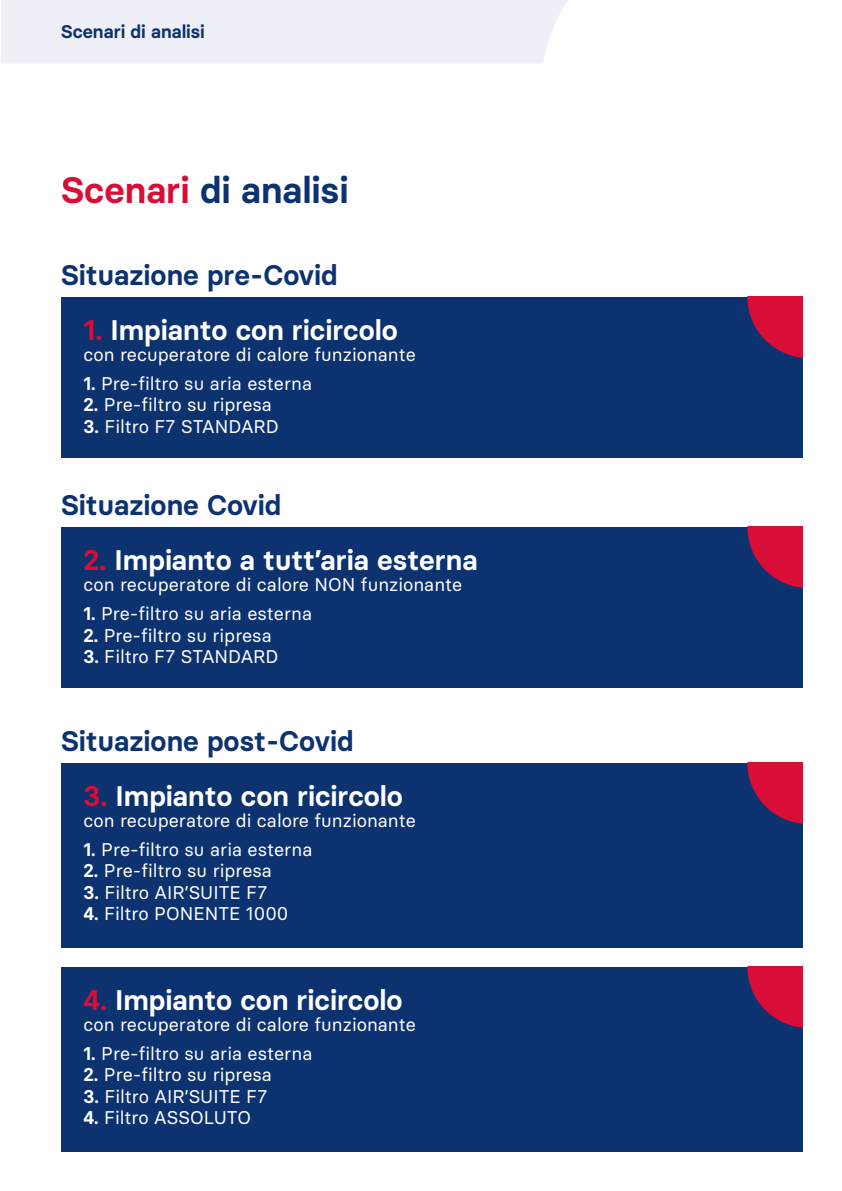
<style>
.page{position:relative;width:842px;height:1191px;background:#fff}
.page>*{position:absolute;margin:0;border:0;box-sizing:border-box;transform-origin:0 0}
.t1{font:600 36.8px "Basier Circle";color:#0c3270}
.t2{font:600 28.2px "Basier Circle";color:#fff}
.t3{font:600 28.2px "Basier Circle";color:#0c3270}
.t4{font:18.4px "Basier Circle";color:#fff}
.t5{font:600 18.4px "Basier Circle";color:#0c3270}
.s1{color:#d80e36}
.s2{font-weight:600}
</style>
<div class="page">
<div style="left:61px;top:297px;width:742px;height:160px;background:#0c3270"></div>
<svg style="left:747px;top:297px;width:56px;height:61px"></svg>
<div style="left:61px;top:527px;width:742px;height:160px;background:#0c3270"></div>
<svg style="left:747px;top:527px;width:56px;height:61px"></svg>
<div style="left:61px;top:763px;width:742px;height:184px;background:#0c3270"></div>
<svg style="left:747px;top:763px;width:56px;height:61px"></svg>
<div style="left:61px;top:966px;width:742px;height:185px;background:#0c3270"></div>
<svg style="left:747px;top:966px;width:56px;height:62px"></svg>
<div style="left:1px;top:0;width:567px;height:64px;background:#eeeff7"></div>
<p class="t5" style="left:61px;top:20px;width:145px">Scenari di analisi</p>
<h1 class="t1" style="left:61px;top:167px;width:289px"><span class="s1">Scenari</span> di analisi</h1>
<h2 class="t3" style="left:61px;top:258px;width:278px">Situazione pre-Covid</h2>
<h2 class="t2" style="left:83px;top:312px;width:316px"><span class="s1">1.</span> Impianto con ricircolo</h2>
<p class="t4" style="left:83px;top:343px;width:334px">con recuperatore di calore funzionante</p>
<p class="t4" style="left:83px;top:372px;width:230px"><span class="s2">1.</span> Pre-filtro su aria esterna</p>
<p class="t4" style="left:83px;top:393px;width:190px"><span class="s2">2.</span> Pre-filtro su ripresa</p>
<p class="t4" style="left:83px;top:415px;width:197px"><span class="s2">3.</span> Filtro F7 STANDARD</p>
<h2 class="t3" style="left:61px;top:488px;width:222px">Situazione Covid</h2>
<h2 class="t2" style="left:83px;top:542px;width:396px"><span class="s1">2.</span> Impianto a tutt’aria esterna</h2>
<p class="t4" style="left:83px;top:573px;width:380px">con recuperatore di calore NON funzionante</p>
<p class="t4" style="left:83px;top:602px;width:230px"><span class="s2">1.</span> Pre-filtro su aria esterna</p>
<p class="t4" style="left:83px;top:623px;width:190px"><span class="s2">2.</span> Pre-filtro su ripresa</p>
<p class="t4" style="left:83px;top:645px;width:197px"><span class="s2">3.</span> Filtro F7 STANDARD</p>
<h2 class="t3" style="left:61px;top:723px;width:294px">Situazione post-Covid</h2>
<h2 class="t2" style="left:83px;top:778px;width:321px"><span class="s1">3.</span> Impianto con ricircolo</h2>
<p class="t4" style="left:83px;top:809px;width:334px">con recuperatore di calore funzionante</p>
<p class="t4" style="left:83px;top:838px;width:230px"><span class="s2">1.</span> Pre-filtro su aria esterna</p>
<p class="t4" style="left:83px;top:859px;width:190px"><span class="s2">2.</span> Pre-filtro su ripresa</p>
<p class="t4" style="left:83px;top:880px;width:185px"><span class="s2">3.</span> Filtro AIR’SUITE F7</p>
<p class="t4" style="left:83px;top:902px;width:206px"><span class="s2">4.</span> Filtro PONENTE 1000</p>
<h2 class="t2" style="left:83px;top:982px;width:321px"><span class="s1">4.</span> Impianto con ricircolo</h2>
<p class="t4" style="left:83px;top:1013px;width:334px">con recuperatore di calore funzionante</p>
<p class="t4" style="left:83px;top:1042px;width:230px"><span class="s2">1.</span> Pre-filtro su aria esterna</p>
<p class="t4" style="left:83px;top:1063px;width:190px"><span class="s2">2.</span> Pre-filtro su ripresa</p>
<p class="t4" style="left:83px;top:1084px;width:185px"><span class="s2">3.</span> Filtro AIR’SUITE F7</p>
<p class="t4" style="left:83px;top:1105px;width:169px"><span class="s2">4.</span> Filtro ASSOLUTO</p>
</div>
